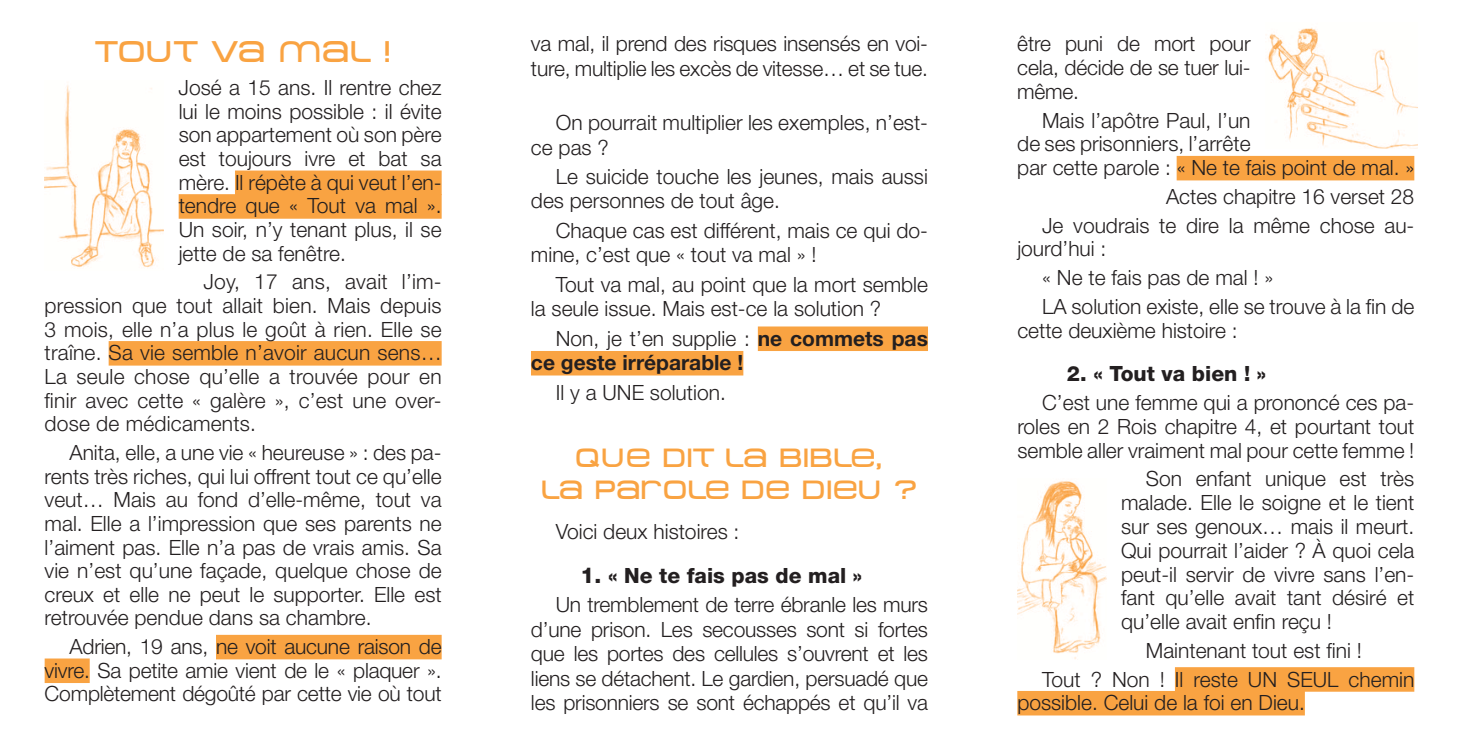
<style>
.page{position:relative;width:1459px;height:745px;background:#fff}
.page>*{position:absolute;margin:0;border:0;box-sizing:border-box;transform-origin:0 0}
.t1{font:29.75px "Metro DF";letter-spacing:-.01em;color:#f9a342}
.t2{font:26.25px/32.4px "Metro DF";color:#f9a342;text-align:center}
.t3{font:300 21px/23.6px "Helvetica Neue";color:#231f20}
.t4{font:700 21px/24.5px "Helvetica Neue";color:#231f20}
.t5{font:800 21px "Helvetica Neue";color:#231f20}
.s1{font-weight:300}
.s2{font-weight:800;font-size:21.88px}
.s3{font-weight:800}
</style>
<div class="page">
<div style="left:235px;top:170px;width:206px;height:25px;background:#f9a342"></div>
<div style="left:179px;top:194px;width:262px;height:24px;background:#f9a342"></div>
<div style="left:109px;top:341px;width:332px;height:24px;background:#f9a342"></div>
<div style="left:216px;top:634px;width:225px;height:25px;background:#f9a342"></div>
<div style="left:45px;top:658px;width:45px;height:24px;background:#f9a342"></div>
<img style="left:45px;top:85px;width:119px;height:183px">
<div style="left:758px;top:326px;width:170px;height:25px;background:#f9a342"></div>
<div style="left:531px;top:351px;width:212px;height:24px;background:#f9a342"></div>
<div style="left:1176px;top:156px;width:238px;height:24px;background:#f9a342"></div>
<div style="left:1174px;top:666px;width:240px;height:25px;background:#f9a342"></div>
<div style="left:1017px;top:690px;width:287px;height:25px;background:#f9a342"></div>
<img style="left:1266px;top:27px;width:150px;height:122px">
<img style="left:1017px;top:481px;width:89px;height:178px">
<h1 class="t1" style="left:94px;top:35px;width:299px">TOUT VA MAL !</h1>
<p class="t3" style="left:179px;top:78px;width:264px;text-align:justify">José a 15 ans. Il rentre chez lui le moins possible : il évite son appartement où son père est toujours ivre et bat sa mère. Il répète à qui veut l’en&shy;tendre que « Tout va mal ».<br>Un soir, n’y tenant plus, il se jette de sa fenêtre.</p>
<p class="t3" style="left:45px;top:272px;width:398px;text-align:justify;text-indent:159px">Joy, 17 ans, avait l’im&shy;pression que tout allait bien. Mais depuis 3 mois, elle n’a plus le goût à rien. Elle se traîne. Sa vie semble n’avoir aucun sens… La seule chose qu’elle a trouvée pour en finir avec cette « galère », c’est une over&shy;dose de médicaments.</p>
<p class="t3" style="left:45px;top:442px;width:398px;text-align:justify;text-indent:25px">Anita, elle, a une vie « heureuse » : des pa&shy;rents très riches, qui lui offrent tout ce qu’elle veut… Mais au fond d’elle-même, tout va mal. Elle a l’impression que ses parents ne l’aiment pas. Elle n’a pas de vrais amis. Sa vie n’est qu’une façade, quelque chose de creux et elle ne peut le supporter. Elle est retrouvée pendue dans sa chambre.</p>
<p class="t3" style="left:45px;top:636px;width:398px;text-align:justify;text-indent:25px">Adrien, 19 ans, ne voit aucune raison de vivre. Sa petite amie vient de le « plaquer ».<br>Complètement dégoûté par cette vie où tout</p>
<p class="t3" style="left:531px;top:34px;width:398px;line-height:24.5px">va mal, il prend des risques insensés en voi&shy;ture, multiplie les excès de vitesse… et se tue.</p>
<p class="t3" style="left:531px;top:112px;width:398px;line-height:24.5px;text-indent:25px">On pourrait multiplier les exemples, n’est&shy;ce pas ?</p>
<p class="t3" style="left:531px;top:166px;width:398px;line-height:24.5px;text-indent:25px">Le suicide touche les jeunes, mais aussi des personnes de tout âge.</p>
<p class="t3" style="left:531px;top:220px;width:398px;line-height:24.5px;text-indent:25px">Chaque cas est différent, mais ce qui do&shy;mine, c’est que « tout va mal » !</p>
<p class="t3" style="left:531px;top:274px;width:398px;line-height:24.5px;text-indent:25px">Tout va mal, au point que la mort semble la seule issue. Mais est-ce la solution ?</p>
<p class="t4" style="left:531px;top:327px;width:398px;text-indent:25px"><span class="s1">Non, je t’en supplie :</span> ne commets pas ce geste irréparable !</p>
<p class="t3" style="left:556px;top:382px;width:171px">Il y a UNE solution.</p>
<p class="t2" style="left:541px;top:441px;width:377px">QUE DIT LA BIBLE,<br>LA PAROLE DE DIEU ?</p>
<p class="t3" style="left:556px;top:521px;width:185px">Voici deux histoires :</p>
<p class="t3" style="left:556px;top:562px;width:374px;line-height:29.4px;text-indent:25px"><span class="s2">1.</span> <span class="s3">« Ne te fais pas de mal »<br></span>Un tremblement de terre ébranle les murs</p>
<p class="t3" style="left:531px;top:618px;width:398px;line-height:24.5px;text-align:justify">d’une prison. Les secousses sont si fortes que les portes des cellules s’ouvrent et les liens se détachent. Le gardien, persuadé que les prisonniers se sont échappés et qu’il va</p>
<p class="t3" style="left:1017px;top:34px;width:235px;text-align:justify">être puni de mort pour cela, décide de se tuer lui&shy;même.</p>
<p class="t3" style="left:1017px;top:110px;width:398px;text-indent:25px">Mais l’apôtre Paul, l’un<br>de ses prisonniers, l’arrête<br>par cette parole : « Ne te fais point de mal. »</p>
<p class="t3" style="left:1042px;top:184px;width:374px;line-height:28.7px;text-align:right">Actes chapitre 16 verset 28<br>Je voudrais te dire la même chose au-</p>
<p class="t3" style="left:1042px;top:236px;width:374px;line-height:28.7px;text-indent:-25px">jourd’hui :<br>« Ne te fais pas de mal ! »<br>LA solution existe, elle se trouve à la fin de</p>
<p class="t3" style="left:1017px;top:320px;width:222px">cette deuxième histoire :</p>
<p class="t5" style="left:1067px;top:366px;width:201px">2. « Tout va bien ! »</p>
<p class="t3" style="left:1017px;top:392px;width:398px;text-align:justify;text-indent:25px">C’est une femme qui a prononcé ces pa&shy;roles en 2 Rois chapitre 4, et pourtant tout semble aller vraiment mal pour cette femme !</p>
<p class="t3" style="left:1121px;top:468px;width:295px;text-align:justify;text-indent:25px">Son enfant unique est très malade. Elle le soigne et le tient sur ses genoux… mais il meurt.<br>Qui pourrait l’aider ? À quoi cela peut-il servir de vivre sans l’en&shy;fant qu’elle avait tant désiré et qu’elle avait enfin reçu !</p>
<p class="t3" style="left:1042px;top:637px;width:374px;line-height:28.7px;text-indent:104px">Maintenant tout est fini !<br>Tout ? Non ! Il reste UN SEUL chemin</p>
<p class="t3" style="left:1017px;top:692px;width:289px">possible. Celui de la foi en Dieu.</p>
</div>
